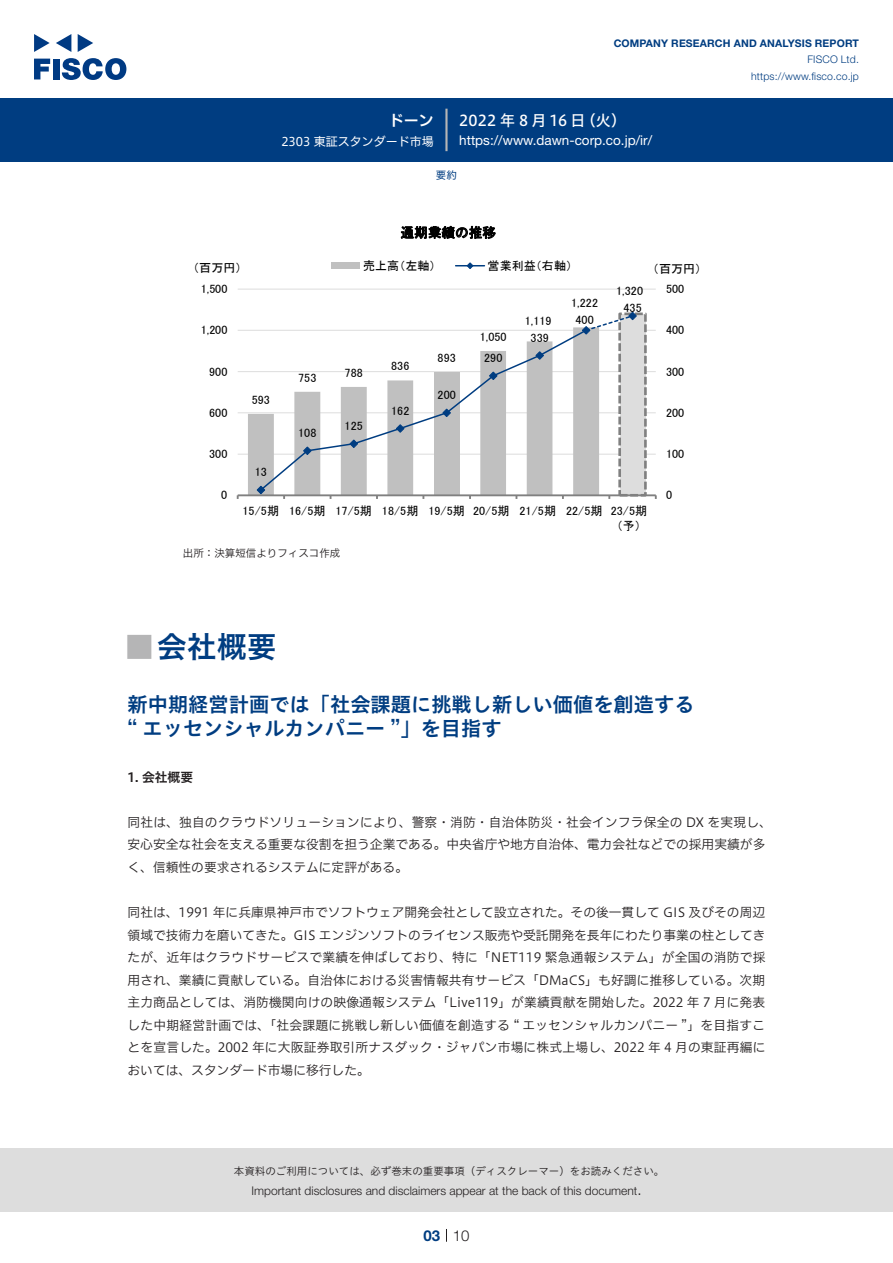
<style>
.page{position:relative;width:893px;height:1263px;background:#fff}
.page>*{position:absolute;margin:0;border:0;box-sizing:border-box;transform-origin:0 0}
.t1{font:30px "Hiragino UD Sans Std N W6";color:#003d81}
.t2{font:24px "Hiragino UD Sans Std N W6";color:#b5b5b6}
.t3{font:20.25px/24px "Hiragino UD Sans Std W6";color:#003d81}
.t4{font:15px "Hiragino UD Sans F Std N W5";letter-spacing:.005em;color:#fff}
.t5{font:300 15px "Helvetica Neue LT Std";color:#231f20}
.t6{font:15px "Hiragino UD Sans F Std N W6";color:#fff}
.t7{font:700 15px "Helvetica Neue LT Std";color:#003d81}
.t8{font:13.5px "Helvetica Neue LT Std";color:#fff}
.t9{font:13.5px "MS P Gothic";letter-spacing:.01em;color:#000}
.t10{font:12.75px/22.5px "Hiragino UD Sans F Std N W3";color:#231f20}
.t11{font:12.75px "Hiragino UD Sans F Std N W6";color:#231f20}
.t12{font:12.15px "MS P Gothic";letter-spacing:.005em;color:#000}
.t13{font:12px "MS P Gothic";letter-spacing:.005em;color:#000}
.t14{font:300 12px "Helvetica Neue LT Std";color:#231f20}
.t15{font:12px "Hiragino UD Sans F Std N W4";color:#fff}
.t16{font:10.5px "Hiragino UD Sans Std W3";color:#231f20}
.t17{font:700 10.5px "Helvetica Neue LT Std";letter-spacing:.015em;color:#003d81}
.t18{font:300 10.5px/16.5px "Helvetica Neue LT Std";letter-spacing:.015em;color:#003d81;text-align:right}
.t19{font:10.5px "Hiragino UD Sans F Std N W3";color:#231f20}
.t20{font:10.5px "Hiragino UD Sans F Std N W4";color:#003d81}
</style>
<div class="page">
<div style="left:0;top:1148px;width:893px;height:64px;background:#ddd"></div>
<svg style="left:34px;top:59px;width:16px;height:20px"></svg>
<div style="left:53px;top:59px;width:6px;height:20px;background:#003a83"></div>
<svg style="left:62px;top:58px;width:64px;height:22px"></svg>
<svg style="left:34px;top:34px;width:16px;height:18px"></svg>
<svg style="left:78px;top:34px;width:15px;height:18px"></svg>
<svg style="left:56px;top:34px;width:15px;height:18px"></svg>
<div style="left:0;top:98px;width:893px;height:64px;background:#003d81"></div>
<hr style="left:445px;top:109px;width:3px;height:42px;background:#b5b5b6">
<svg style="left:446px;top:1229px;width:1px;height:13px"></svg>
<hr style="left:238px;top:454px;width:418px;height:1px;background:#ddd">
<hr style="left:238px;top:412px;width:418px;height:1px;background:#ddd">
<hr style="left:238px;top:371px;width:418px;height:1px;background:#ddd">
<hr style="left:238px;top:330px;width:418px;height:1px;background:#ddd">
<hr style="left:238px;top:289px;width:418px;height:1px;background:#ddd">
<div style="left:620px;top:314px;width:25px;height:181px;background:#ddd"></div>
<div style="left:618px;top:312px;width:29px;height:184px;border:3px dashed #808080"></div>
<svg style="left:248px;top:327px;width:351px;height:167px;fill:#c0c0c0"></svg>
<hr style="left:238px;top:494px;width:418px;height:2px;background:#808080">
<svg style="left:259px;top:328px;width:329px;height:164px"></svg>
<svg style="left:256px;top:485px;width:10px;height:10px"></svg>
<svg style="left:302px;top:446px;width:10px;height:10px"></svg>
<svg style="left:349px;top:439px;width:10px;height:10px"></svg>
<svg style="left:395px;top:424px;width:10px;height:9px"></svg>
<svg style="left:442px;top:408px;width:9px;height:10px"></svg>
<svg style="left:488px;top:371px;width:10px;height:10px"></svg>
<svg style="left:535px;top:351px;width:10px;height:9px"></svg>
<svg style="left:581px;top:311px;width:56px;height:24px"></svg>
<div style="left:331px;top:263px;width:29px;height:6px;background:#c0c0c0"></div>
<svg style="left:456px;top:262px;width:28px;height:7px"></svg>
<p class="t6" style="left:389px;top:109px;width:46px">ドーン</p>
<p class="t15" style="left:281px;top:132px;width:154px">2303 東証スタンダード市場</p>
<p class="t17" style="left:614px;top:37px;width:247px">COMPANY RESEARCH AND ANALYSIS REPORT</p>
<p class="t18" style="left:751px;top:51px;width:109px">FISCO Ltd. https://www.fisco.co j p.</p>
<p class="t4" style="left:581px;top:109px;width:47px">（火(</p>
<p class="t4" style="left:459px;top:109px;width:128px">2022 年 8 月 16 日</p>
<p class="t8" style="left:459px;top:132px;width:194px">https://www.dawn-corp. c o j p. /i r/</p>
<p class="t20" style="left:436px;top:167px;width:22px">要約</p>
<p class="t13" style="left:193px;top:262px;width:50px">（百万円）</p>
<p class="t13" style="left:201px;top:283px;width:28px">1,500</p>
<p class="t13" style="left:201px;top:324px;width:28px">1,200</p>
<p class="t13" style="left:209px;top:365px;width:20px">900</p>
<p class="t12" style="left:209px;top:406px;width:20px">600</p>
<p class="t13" style="left:209px;top:448px;width:20px">300</p>
<p class="t12" style="left:221px;top:489px;width:8px">0</p>
<p class="t13" style="left:252px;top:393px;width:20px">593</p>
<p class="t13" style="left:255px;top:466px;width:14px">13</p>
<p class="t13" style="left:242px;top:504px;width:38px">15/5期</p>
<p class="t13" style="left:298px;top:371px;width:20px">753</p>
<p class="t12" style="left:298px;top:426px;width:20px">108</p>
<p class="t13" style="left:289px;top:504px;width:38px">16/5期</p>
<p class="t9" style="left:401px;top:226px;width:97px">通期業績の推移</p>
<p class="t13" style="left:488px;top:259px;width:86px">営業利益（右軸(</p>
<p class="t13" style="left:363px;top:259px;width:74px">売上高（左軸）</p>
<p class="t13" style="left:345px;top:366px;width:20px">788</p>
<p class="t13" style="left:345px;top:419px;width:20px">125</p>
<p class="t13" style="left:391px;top:360px;width:20px">836</p>
<p class="t13" style="left:391px;top:404px;width:20px">162</p>
<p class="t13" style="left:438px;top:352px;width:20px">893</p>
<p class="t13" style="left:438px;top:389px;width:20px">200</p>
<p class="t13" style="left:480px;top:330px;width:28px">1,050</p>
<p class="t13" style="left:484px;top:351px;width:20px">290</p>
<p class="t13" style="left:525px;top:315px;width:28px">1,119</p>
<p class="t13" style="left:531px;top:331px;width:20px">339</p>
<p class="t13" style="left:571px;top:296px;width:28px">1,222</p>
<p class="t13" style="left:575px;top:313px;width:20px">400</p>
<p class="t13" style="left:335px;top:504px;width:38px">17/5期</p>
<p class="t13" style="left:382px;top:504px;width:38px">18/5期</p>
<p class="t13" style="left:428px;top:504px;width:38px">19/5期</p>
<p class="t13" style="left:473px;top:504px;width:38px">20/5期</p>
<p class="t13" style="left:519px;top:504px;width:38px">21/5期</p>
<p class="t13" style="left:566px;top:504px;width:38px">22/5期</p>
<p class="t19" style="left:183px;top:545px;width:159px">出所：決算短信よりフィスコ作成</p>
<p class="t13" style="left:616px;top:284px;width:28px">1,320</p>
<p class="t13" style="left:623px;top:302px;width:20px">435</p>
<p class="t13" style="left:653px;top:263px;width:50px">（百万円(</p>
<p class="t13" style="left:666px;top:283px;width:20px">500</p>
<p class="t13" style="left:666px;top:324px;width:20px">400</p>
<p class="t13" style="left:666px;top:365px;width:20px">300</p>
<p class="t12" style="left:666px;top:406px;width:20px">200</p>
<p class="t13" style="left:611px;top:504px;width:38px">23/5期</p>
<p class="t12" style="left:617px;top:520px;width:26px">予（ (</p>
<p class="t13" style="left:666px;top:448px;width:20px">100</p>
<p class="t12" style="left:666px;top:489px;width:8px">0</p>
<h1 class="t1" style="left:157px;top:624px;width:121px">会社概要</h1>
<h2 class="t2" style="left:128px;top:628px;width:25px">█</h2>
<h3 class="t3" style="left:128px;top:691px;width:568px">新中期経営計画では「社会課題に挑戦し新しい価値を創造する“ エッセンシャルカンパニー ”」を目指す</h3>
<p class="t11" style="left:128px;top:767px;width:67px">1. 会社概要</p>
<p class="t10" style="left:128px;top:810px;width:646px">同社は、独自のクラウドソリューションにより、警察・消防・自治体防災・社会インフラ保全の DX を実現し、安心安全な社会を支える重要な役割を担う企業である。中央省庁や地方自治体、電力会社などでの採用実績が多く、信頼性の要求されるシステムに定評がある。</p>
<p class="t10" style="left:128px;top:900px;width:640px;text-align:justify">同社は、1991 年に兵庫県神戸市でソフトウェア開発会社として設立された。その後一貫して GIS 及びその周辺領域で技術力を磨いてきた。GIS エンジンソフトのライセンス販売や受託開発を長年にわたり事業の柱としてきたが、近年はクラウドサービスで業績を伸ばしており、特に「NET119 緊急通報システム」が全国の消防で採用され、業績に貢献している。自治体における災害情報共有サービス「DMaCS」も好調に推移している。次期主力商品としては、消防機関向けの映像通報システム「Live119」が業績貢献を開始した。2022 年 7 月に発表した中期経営計画では、「社会課題に挑戦し新しい価値を創造する “ エッセンシャルカンパニー ”」を目指すことを宣言した。2002 年に大阪証券取引所ナスダック・ジャパン市場に株式上場し、2022 年 4 月の東証再編においては、スタンダード市場に移行した。</p>
<p class="t16" style="left:234px;top:1163px;width:432px">本資料のご利用については、必ず巻末の重要事項（ディスクレーマー）をお読みください。</p>
<p class="t5" style="left:637px;top:1180px;width:6px">.</p>
<p class="t14" style="left:251px;top:1183px;width:387px">Important disclosures and disclaimers appear at the back of this document</p>
<p class="t7" style="left:423px;top:1226px;width:18px">03</p>
<p class="t5" style="left:453px;top:1226px;width:18px">10</p>
</div>
